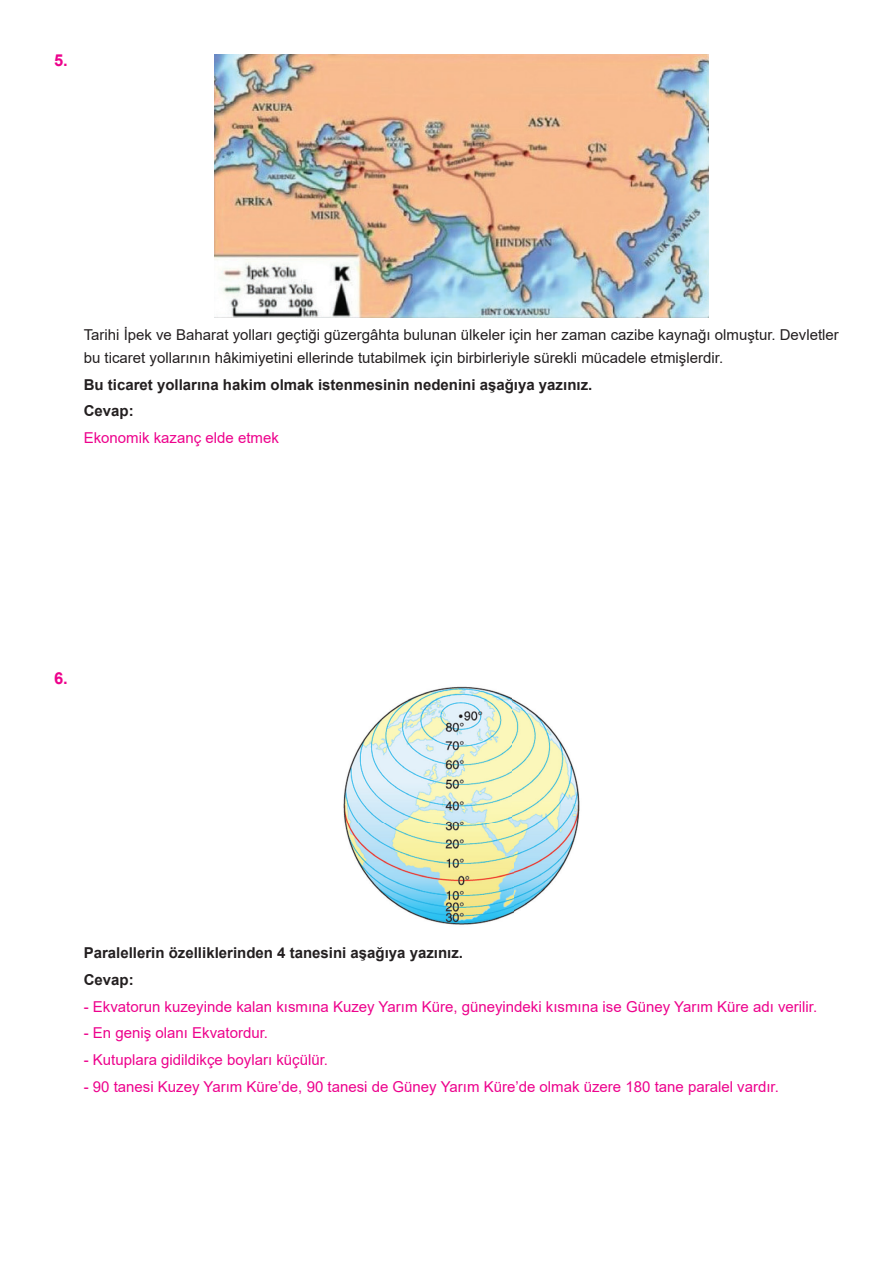
<style>
.page{position:relative;width:893px;height:1263px;background:#fff}
.page>*{position:absolute;margin:0;border:0;box-sizing:border-box;transform-origin:0 0}
.t1{font:700 16.5px "Arial";color:#ed028c}
.t2{font:15px "Arial";color:#ed028c}
.t3{font:15px/22.5px "Arial";color:#231f20}
.t4{font:700 15px/26.7px "Arial";color:#231f20}
</style>
<div class="page">
<img style="left:214px;top:55px;width:495px;height:262px">
<img style="left:343px;top:686px;width:237px;height:239px">
<p class="t1" style="left:54px;top:49px;width:15px">5.</p>
<p class="t3" style="left:84px;top:324px;width:757px">Tarihi İpek ve Baharat yolları geçtiği güzergâhta bulunan ülkeler için her zaman cazibe kaynağı olmuştur. Devletler bu ticaret yollarının hâkimiyetini ellerinde tutabilmek için birbirleriyle sürekli mücadele etmişlerdir.</p>
<p class="t4" style="left:84px;top:371px;width:510px">Bu ticaret yollarına hakim olmak istenmesinin nedenini aşağıya yazınız.<br>Cevap:</p>
<p class="t2" style="left:84px;top:427px;width:197px">Ekonomik kazanç elde etmek</p>
<p class="t1" style="left:54px;top:666px;width:15px">6.</p>
<p class="t4" style="left:84px;top:940px;width:381px">Paralellerin özelliklerinden 4 tanesini aşağıya yazınız.<br>Cevap:</p>
<p class="t2" style="left:84px;top:996px;width:735px">- Ekvatorun kuzeyinde kalan kısmına Kuzey Yarım Küre, güneyindeki kısmına ise Güney Yarım Küre adı verilir.</p>
<p class="t2" style="left:84px;top:1023px;width:186px">- En geniş olanı Ekvatordur.</p>
<p class="t2" style="left:84px;top:1049px;width:246px">- Kutuplara gidildikçe boyları küçülür.</p>
<p class="t2" style="left:84px;top:1076px;width:697px">- 90 tanesi Kuzey Yarım Küre’de, 90 tanesi de Güney Yarım Küre’de olmak üzere 180 tane paralel vardır.</p>
</div>
